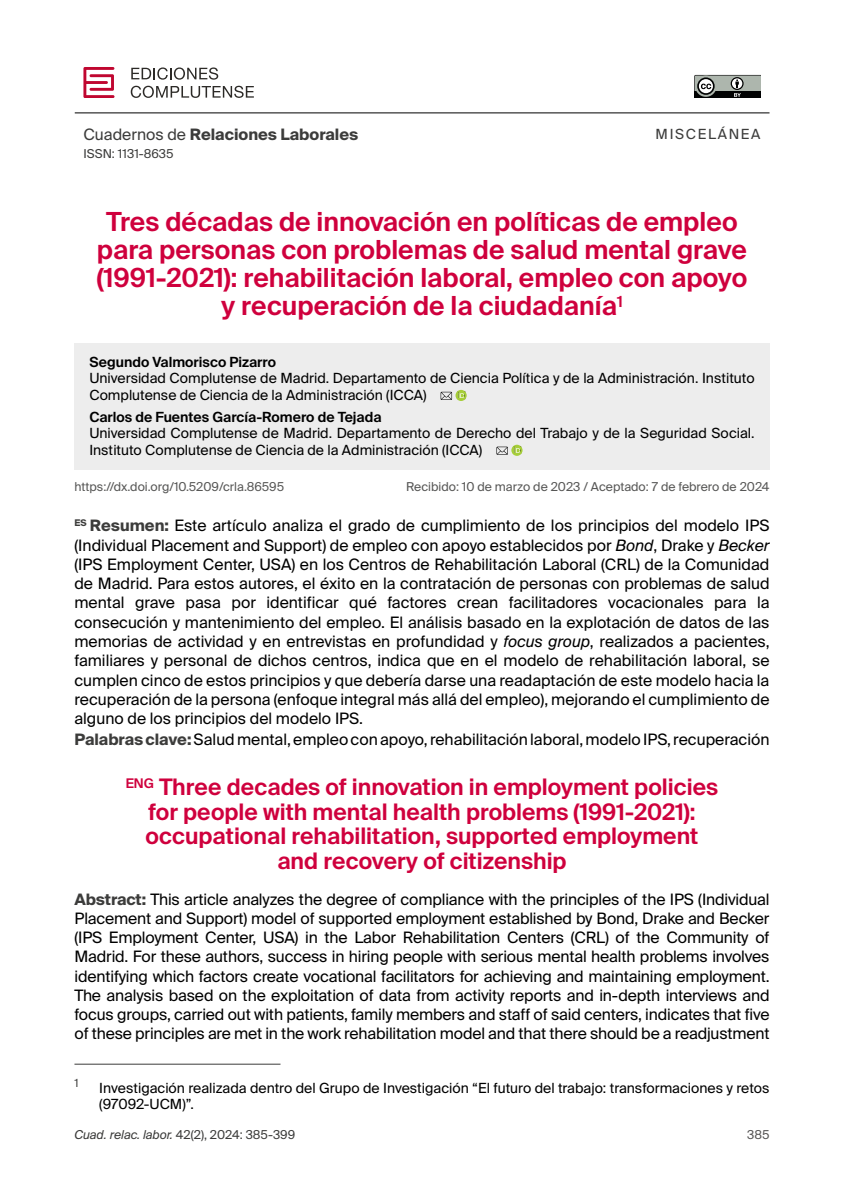
<style>
.page{position:relative;width:844px;height:1191px;background:#fff}
.page>*{position:absolute;margin:0;border:0;box-sizing:border-box;transform-origin:0 0}
.Título_original_ES{font:600 26.25px/28px "Suisse Intl";color:#cf003d;text-align:center}
.Título_traducido_EN{font:600 22.75px/24.5px "Suisse Intl";color:#cf003d;text-align:center}
.Resumen_abstract_-_I{font:15.75px/19.2px "Suisse Intl";color:#000;text-align:justify}
.Resumen_abstract{font:15.75px/19.2px "Suisse Intl";letter-spacing:-.01em;color:#000;text-align:justify}
.Palabras_clave_keywo{font:15.75px "Suisse Intl";color:#000}
.t1{font:700 15.75px "Suisse Intl";color:#3c3c3b}
.Cargo{font:14px/16.6px "Suisse Intl";color:#000}
.Notas_al_pie{font:14px/15.8px "Suisse Intl";color:#000}
.Autor{font:600 14px "Suisse Intl";color:#000}
.t2{font:14px "Suisse Intl";letter-spacing:.12em;color:#3c3c3b}
.Fechas{font:12.25px "Suisse Intl";color:#575756}
.t3{font:12.25px "Suisse Intl";color:#3c3c3b}
.t4{font:12.25px "Suisse Intl";color:#555454}
.Notas_al_pie-2{font:11.2px "Suisse Intl";color:#3c3c3b}
.s1{font-weight:400}
.s2{font-weight:700;color:#3c3c3b}
.s3{font-style:italic}
</style>
<div class="page">
<hr style="left:75px;top:112px;width:694px;height:1px;background:#000">
<svg style="left:694px;top:75px;width:66px;height:23px;background:#757975"></svg>
<svg style="left:83px;top:67px;width:31px;height:31px"></svg>
<svg style="left:131px;top:67px;width:87px;height:13px"></svg>
<svg style="left:131px;top:86px;width:123px;height:12px"></svg>
<div style="left:74px;top:343px;width:695px;height:127px;background:#ededed"></div>
<svg style="left:440px;top:390px;width:26px;height:11px"></svg>
<svg style="left:496px;top:445px;width:26px;height:11px"></svg>
<hr style="left:74px;top:1063px;width:206px;height:1px;background:#3c3c3b">
<p class="t1" style="left:83px;top:125px;width:276px"><span class="s1">Cuadernos de</span> Relaciones Laborales</p>
<p class="t3" style="left:83px;top:146px;width:91px">ISSN: 1131-8635</p>
<p class="t2" style="left:655px;top:126px;width:106px">MISCELÁNEA</p>
<p class="Título_original_ES" style="left:97px;top:208px;width:651px">Tres décadas de innovación en políticas de empleo para personas con problemas de salud mental grave (1991-2021): rehabilitación laboral, empleo con apoyo y recuperación de la ciudadanía<sup>1</sup></p>
<p class="Autor" style="left:89px;top:354px;width:188px">Segundo Valmorisco Pizarro</p>
<p class="Cargo" style="left:89px;top:370px;width:666px">Universidad Complutense de Madrid. Departamento de Ciencia Política y de la Administración. Instituto<br>Complutense de Ciencia de la Administración (ICCA)</p>
<p class="Autor" style="left:89px;top:408px;width:294px">Carlos de Fuentes García-Romero de Tejada</p>
<p class="Cargo" style="left:89px;top:425px;width:666px">Universidad Complutense de Madrid. Departamento de Derecho del Trabajo y de la Seguridad Social.<br>Instituto Complutense de Ciencia de la Administración (ICCA)</p>
<p class="Fechas" style="left:74px;top:479px;width:211px">https://dx.doi.org/10.5209/crla.86595</p>
<p class="Fechas" style="left:406px;top:479px;width:365px">Recibido: 10 de marzo de 2023 / Aceptado: 7 de febrero de 2024</p>
<p class="Resumen_abstract_-_I" style="left:74px;top:516px;width:696px"><sup>ES</sup> <span class="s2">Resumen:</span> Este artículo analiza el grado de cumplimiento de los principios del modelo IPS (Individual Placement and Support) de empleo con apoyo establecidos por <span class="s3">Bond</span>, Drake y <span class="s3">Becker </span>(IPS Employment Center, USA) en los Centros de Rehabilitación Laboral (CRL) de la Comunidad de Madrid. Para estos autores, el éxito en la contratación de personas con problemas de salud mental grave pasa por identificar qué factores crean facilitadores vocacionales para la consecución y mantenimiento del empleo. El análisis basado en la explotación de datos de las memorias de actividad y en entrevistas en profundidad y <span class="s3">focus group</span>, realizados a pacientes, familiares y personal de dichos centros, indica que en el modelo de rehabilitación laboral, se cumplen cinco de estos principios y que debería darse una readaptación de este modelo hacia la recuperación de la persona (enfoque integral más allá del empleo), mejorando el cumplimiento de alguno de los principios del modelo IPS.</p>
<p class="Palabras_clave_keywo" style="left:74px;top:730px;width:696px"><span class="s2">Palabras clave:</span>Salud mental, empleo con apoyo, rehabilitación laboral, modelo IPS, recuperación</p>
<p class="Título_traducido_EN" style="left:126px;top:775px;width:594px"><sup>ENG</sup> Three decades of innovation in employment policies for people with mental health problems (1991-2021): occupational rehabilitation, supported employment and recovery of citizenship</p>
<p class="Resumen_abstract" style="left:74px;top:889px;width:696px"><span class="s2">Abstract:</span> This article analyzes the degree of compliance with the principles of the IPS (Individual Placement and Support) model of supported employment established by Bond, Drake and Becker (IPS Employment Center, USA) in the Labor Rehabilitation Centers (CRL) of the Community of Madrid. For these authors, success in hiring people with serious mental health problems involves identifying which factors create vocational facilitators for achieving and maintaining employment.<br>The analysis based on the exploitation of data from activity reports and in-depth interviews and focus groups, carried out with patients, family members and staff of said centers, indicates that five of these principles are met in the work rehabilitation model and that there should be a readjustment</p>
<p class="Notas_al_pie-2" style="left:74px;top:1076px;width:6px">1</p>
<p class="Notas_al_pie" style="left:99px;top:1080px;width:671px">Investigación realizada dentro del Grupo de Investigación “El futuro del trabajo: transformaciones y retos (97092-UCM)”.</p>
<p class="t3" style="left:74px;top:1127px;width:222px"><span class="s3">Cuad. relac. labor.</span> 42(2), 2024: 385-399</p>
<p class="t4" style="left:747px;top:1127px;width:24px">385</p>
</div>
